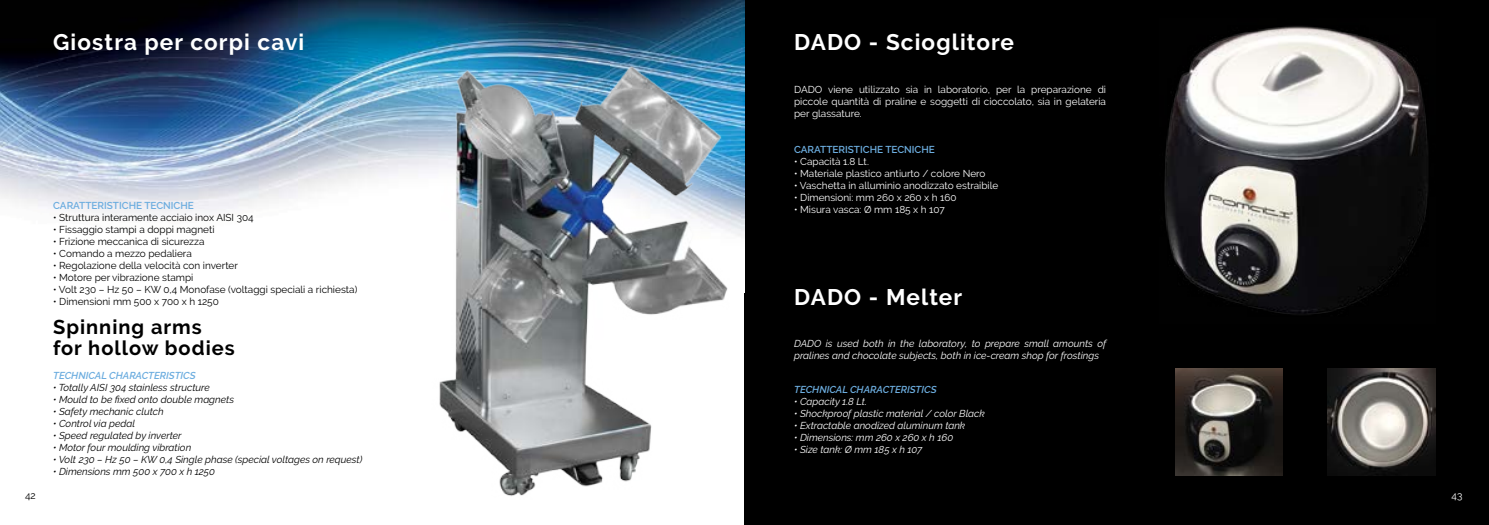
<style>
.page{position:relative;width:1489px;height:525px;background:#fff}
.page>*{position:absolute;margin:0;border:0;box-sizing:border-box;transform-origin:0 0}
.t1{font:700 22.5px "Raleway";letter-spacing:.05em;color:#fff}
.t2{font:700 20px/21.2px "Raleway";letter-spacing:.05em;color:#000}
.t3{font:10px/12px "Raleway";color:#fff;text-align:justify}
.t4{font:10px "Raleway";color:#000}
.t5{font:italic 10px/12px "Raleway";color:#fff}
.t6{font:italic 10px "Raleway";color:#000}
.t7{font:italic 600 10px "Raleway";color:#6caddf}
.t8{font:600 10px "Raleway";color:#6caddf}
</style>
<div class="page">
<div style="left:744px;top:0;width:744px;height:524px;background:#000"></div>
<img style="left:1164px;top:26px;width:264px;height:289px">
<img style="left:1175px;top:368px;width:107px;height:107px">
<img style="left:1327px;top:368px;width:108px;height:107px">
<img style="left:0;top:0;width:744px;height:236px">
<img style="left:423px;top:60px;width:306px;height:436px">
<h1 class="t1" style="left:53px;top:29px;width:253px">Giostra per corpi cavi</h1>
<p class="t8" style="left:53px;top:200px;width:142px">CARATTERISTICHE TECNICHE</p>
<p class="t4" style="left:53px;top:212px;width:202px">• Struttura interamente acciaio inox AISI 304</p>
<p class="t4" style="left:53px;top:224px;width:163px">• Fissaggio stampi a doppi magneti</p>
<p class="t4" style="left:53px;top:236px;width:153px">• Frizione meccanica di sicurezza</p>
<p class="t4" style="left:53px;top:248px;width:140px">• Comando a mezzo pedaliera</p>
<p class="t4" style="left:53px;top:260px;width:186px">• Regolazione della velocità con inverter</p>
<p class="t4" style="left:53px;top:272px;width:142px">• Motore per vibrazione stampi</p>
<p class="t4" style="left:53px;top:284px;width:306px">• Volt 230 – Hz 50 – KW 0,4 Monofase (voltaggi speciali a richiesta)</p>
<p class="t4" style="left:53px;top:296px;width:167px">• Dimensioni mm 500 x 700 x h 1250</p>
<h2 class="t2" style="left:53px;top:316px;width:183px">Spinning arms for hollow bodies</h2>
<p class="t7" style="left:53px;top:369px;width:144px">TECHNICAL CHARACTERISTICS</p>
<p class="t6" style="left:53px;top:381px;width:158px">• Totally AISI 304 stainless structure</p>
<p class="t6" style="left:53px;top:393px;width:182px">• Mould to be fixed onto double magnets</p>
<p class="t6" style="left:53px;top:405px;width:112px">• Safety mechanic clutch</p>
<p class="t6" style="left:53px;top:417px;width:83px">• Control via pedal</p>
<p class="t6" style="left:53px;top:429px;width:130px">• Speed regulated by inverter</p>
<p class="t6" style="left:53px;top:441px;width:140px">• Motor four moulding vibration</p>
<p class="t6" style="left:53px;top:453px;width:311px">• Volt 230 – Hz 50 – KW 0,4 Single phase (special voltages on request)</p>
<p class="t6" style="left:53px;top:465px;width:163px">• Dimensions mm 500 x 700 x h 1250</p>
<h1 class="t1" style="left:794px;top:29px;width:221px">DADO - Scioglitore</h1>
<p class="t3" style="left:794px;top:83px;width:313px">DADO viene utilizzato sia in laboratorio, per la preparazione di piccole quantità di praline e soggetti di cioccolato, sia in gelateria per glassature.</p>
<p class="t8" style="left:794px;top:143px;width:142px">CARATTERISTICHE TECNICHE</p>
<p class="t3" style="left:794px;top:155px;width:76px">• Capacità 1.8 Lt.</p>
<p class="t3" style="left:794px;top:167px;width:193px">• Materiale plastico antiurto / colore Nero</p>
<p class="t3" style="left:794px;top:179px;width:206px">• Vaschetta in alluminio anodizzato estraibile</p>
<p class="t3" style="left:794px;top:191px;width:164px">• Dimensioni: mm 260 x 260 x h 160</p>
<p class="t3" style="left:794px;top:203px;width:152px">• Misura vasca: Ø mm 185 x h 107</p>
<h1 class="t1" style="left:794px;top:284px;width:169px">DADO - Melter</h1>
<p class="t5" style="left:794px;top:337px;width:313px">DADO is used both in the laboratory, to prepare small amounts of pralines and chocolate subjects, both in ice-cream shop for frostings</p>
<p class="t7" style="left:794px;top:383px;width:144px">TECHNICAL CHARACTERISTICS</p>
<p class="t5" style="left:794px;top:395px;width:74px">• Capacity 1.8 Lt.</p>
<p class="t5" style="left:794px;top:407px;width:192px">• Shockproof plastic material / color Black</p>
<p class="t5" style="left:794px;top:419px;width:173px">• Extractable anodized aluminum tank</p>
<p class="t5" style="left:794px;top:431px;width:161px">• Dimensions: mm 260 x 260 x h 160</p>
<p class="t5" style="left:794px;top:443px;width:130px">• Size tank: Ø mm 185 x h 107</p>
<p class="t4" style="left:25px;top:489px;width:12px">42</p>
<p class="t3" style="left:1451px;top:489px;width:12px">43</p>
</div>
